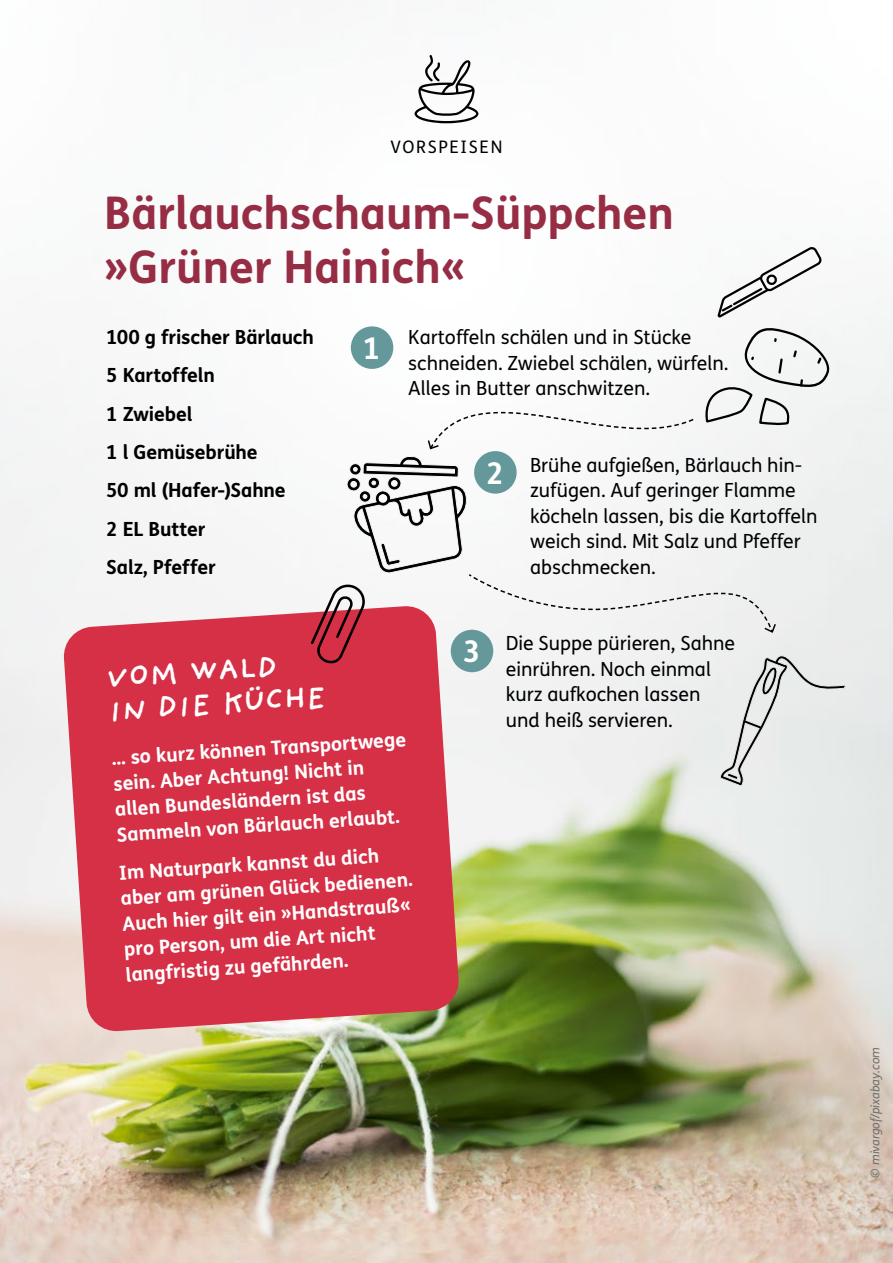
<style>
.page{position:relative;width:893px;height:1263px;background:#fff}
.page>*{position:absolute;margin:0;border:0;box-sizing:border-box;transform-origin:0 0}
.t1{font:700 45px/54px "FS Me";color:#962d44}
.t2{font:700 30px/33px "Providence Sans Pro";color:#fff}
.t3{font:700 30px "FS Me";color:#fff}
.t4{font:19.5px/25.5px "FS Me";color:#000}
.t5{font:700 19.5px/25.5px "FS Me";color:#fff}
.t6{font:700 19.5px/38.2px "FS Me";letter-spacing:-.005em;color:#000}
.t7{font:17.25px "FS Me";letter-spacing:.1em;color:#000}
.t8{font:italic 12px "FS Me";color:#6f6f6e}
</style>
<div class="page">
<img style="left:0;top:112px;width:893px;height:1151px">
<svg style="left:716px;top:244px;width:107px;height:76px"></svg>
<svg style="left:415px;top:55px;width:63px;height:68px"></svg>
<svg style="left:63px;top:605px;width:397px;height:427px;background:#d54254"></svg>
<svg style="left:311px;top:327px;width:535px;height:460px"></svg>
<div style="left:379px;top:495px;width:8px;height:8px;background:#fff;border-radius:50%"></div>
<p class="t7" style="left:391px;top:135px;width:113px">VORSPEISEN</p>
<h1 class="t1" style="left:104px;top:184px;width:571px">Bärlauchschaum-Süppchen »Grüner Hainich«</h1>
<p class="t6" style="left:106px;top:317px;width:209px">100 g frischer Bärlauch<br>5 Kartoffeln<br>1 Zwiebel<br>1 l Gemüsebrühe<br>50 ml (Hafer-)Sahne<br>2 EL Butter<br>Salz, Pfeffer</p>
<p class="t4" style="left:408px;top:324px;width:322px">Kartoffeln schälen und in Stücke schneiden. Zwiebel schälen, würfeln.<br>Alles in Butter anschwitzen.</p>
<h2 class="t3" style="left:363px;top:325px;width:19px">1</h2>
<p class="t4" style="left:530px;top:452px;width:289px">Brühe aufgießen, Bärlauch hin&shy;zufügen. Auf geringer Flamme köcheln lassen, bis die Kartoffeln weich sind. Mit Salz und Pfeffer abschmecken.</p>
<h2 class="t3" style="left:486px;top:450px;width:19px">2</h2>
<h2 class="t2" style="left:105px;top:661px;width:219px;rotate:-4deg">VOM WALD<br>IN DIE KÜCHE</h2>
<p class="t5" style="left:110px;top:745px;width:297px;rotate:-4deg">… so kurz können Transportwege sein. Aber Achtung! Nicht in allen Bundesländern ist das<br>Sammeln von Bärlauch erlaubt.</p>
<p class="t5" style="left:118px;top:860px;width:294px;rotate:-4deg">Im Naturpark kannst du dich aber am grünen Glück bedienen.<br>Auch hier gilt ein »Handstrauß« pro Person, um die Art nicht langfristig zu gefährden.</p>
<h2 class="t3" style="left:463px;top:628px;width:19px">3</h2>
<p class="t4" style="left:506px;top:630px;width:231px">Die Suppe pürieren, Sahne einrühren. Noch einmal kurz aufkochen lassen und heiß servieren.</p>
<p class="t8" style="left:867px;top:1177px;width:132px;rotate:-90deg">© mivargof/pixabay.com</p>
</div>
